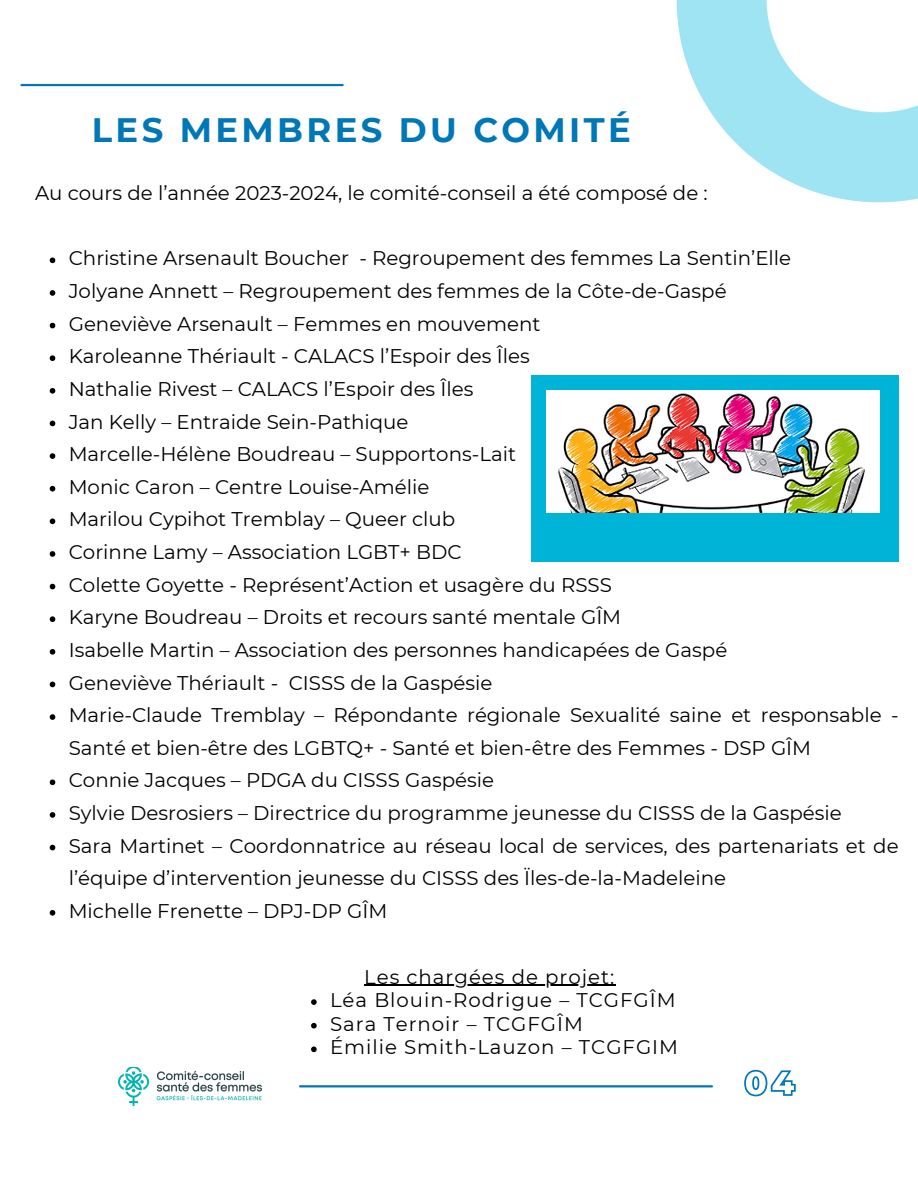
<style>
.page{position:relative;width:918px;height:1188px;background:#fff}
.page>*{position:absolute;margin:0;border:0;box-sizing:border-box;transform-origin:0 0}
.t1{font:700 33.9px "Montserrat";letter-spacing:.1em;color:#0077b6}
.t2{font:19.8px/32.7px "Montserrat";color:#000}
.t3{font:19.8px/23.7px "Montserrat";letter-spacing:.05em;color:#000}
</style>
<div class="page">
<hr style="left:21px;top:84px;width:322px;height:2px;background:#0077b6">
<svg style="left:677px;top:0;width:241px;height:202px;fill:#9fe4f2"></svg>
<hr style="left:300px;top:1085px;width:412px;height:2px;background:#0077b6">
<img style="left:118px;top:1067px;width:143px;height:38px">
<svg style="left:744px;top:1069px;width:52px;height:28px"></svg>
<div style="left:531px;top:376px;width:368px;height:186px;background:#00b4d8"></div>
<svg style="left:50px;top:258px;width:5px;height:5px"></svg>
<svg style="left:50px;top:290px;width:5px;height:6px"></svg>
<svg style="left:50px;top:323px;width:5px;height:5px"></svg>
<svg style="left:50px;top:355px;width:5px;height:6px"></svg>
<svg style="left:50px;top:388px;width:5px;height:6px"></svg>
<svg style="left:50px;top:421px;width:5px;height:5px"></svg>
<svg style="left:50px;top:453px;width:5px;height:6px"></svg>
<svg style="left:50px;top:486px;width:5px;height:6px"></svg>
<svg style="left:50px;top:519px;width:5px;height:5px"></svg>
<svg style="left:50px;top:551px;width:5px;height:6px"></svg>
<svg style="left:50px;top:584px;width:5px;height:5px"></svg>
<svg style="left:50px;top:616px;width:5px;height:6px"></svg>
<svg style="left:50px;top:649px;width:5px;height:6px"></svg>
<svg style="left:50px;top:682px;width:5px;height:5px"></svg>
<svg style="left:50px;top:714px;width:5px;height:6px"></svg>
<svg style="left:50px;top:780px;width:5px;height:5px"></svg>
<svg style="left:50px;top:812px;width:5px;height:6px"></svg>
<svg style="left:50px;top:845px;width:5px;height:5px"></svg>
<svg style="left:50px;top:910px;width:5px;height:6px"></svg>
<img style="left:546px;top:391px;width:333px;height:121px">
<hr style="left:364px;top:985px;width:251px;height:1px;background:#000">
<svg style="left:311px;top:999px;width:6px;height:6px"></svg>
<svg style="left:311px;top:1023px;width:6px;height:6px"></svg>
<svg style="left:311px;top:1047px;width:6px;height:5px"></svg>
<p class="t1" style="left:92px;top:109px;width:540px">LES MEMBRES DU COMITÉ</p>
<p class="t2" style="left:35px;top:177px;width:674px">Au cours de l’année 2023-2024, le comité-conseil a été composé de :</p>
<p class="t2" style="left:69px;top:242px;width:724px">Christine Arsenault Boucher - Regroupement des femmes La Sentin’Elle</p>
<p class="t2" style="left:69px;top:275px;width:659px">Jolyane Annett – Regroupement des femmes de la Côte-de-Gaspé</p>
<p class="t2" style="left:69px;top:307px;width:473px">Geneviève Arsenault – Femmes en mouvement</p>
<p class="t2" style="left:69px;top:340px;width:463px">Karoleanne Thériault - CALACS l’Espoir des Îles</p>
<p class="t2" style="left:69px;top:372px;width:406px">Nathalie Rivest – CALACS l’Espoir des Îles</p>
<p class="t2" style="left:69px;top:405px;width:341px">Jan Kelly – Entraide Sein-Pathique</p>
<p class="t2" style="left:69px;top:438px;width:449px">Marcelle-Hélène Boudreau – Supportons-Lait</p>
<p class="t2" style="left:69px;top:470px;width:362px">Monic Caron – Centre Louise-Amélie</p>
<p class="t2" style="left:69px;top:503px;width:388px">Marilou Cypihot Tremblay – Queer club</p>
<p class="t2" style="left:69px;top:536px;width:394px">Corinne Lamy – Association LGBT+ BDC</p>
<p class="t2" style="left:69px;top:568px;width:545px">Colette Goyette - Représent’Action et usagère du RSSS</p>
<p class="t2" style="left:69px;top:601px;width:554px">Karyne Boudreau – Droits et recours santé mentale GÎM</p>
<p class="t2" style="left:69px;top:633px;width:660px">Isabelle Martin – Association des personnes handicapées de Gaspé</p>
<p class="t2" style="left:69px;top:666px;width:425px">Geneviève Thériault - CISSS de la Gaspésie</p>
<p class="t2" style="left:69px;top:699px;width:831px">Marie-Claude Tremblay – Répondante régionale Sexualité saine et responsable -<br>Santé et bien-être des LGBTQ+ - Santé et bien-être des Femmes - DSP GÎM</p>
<p class="t2" style="left:69px;top:764px;width:427px">Connie Jacques – PDGA du CISSS Gaspésie</p>
<p class="t2" style="left:69px;top:797px;width:775px">Sylvie Desrosiers – Directrice du programme jeunesse du CISSS de la Gaspésie</p>
<p class="t2" style="left:69px;top:829px;width:831px">Sara Martinet – Coordonnatrice au réseau local de services, des partenariats et de l’équipe d’intervention jeunesse du CISSS des Ïles-de-la-Madeleine</p>
<p class="t2" style="left:69px;top:894px;width:320px">Michelle Frenette – DPJ-DP GÎM</p>
<p class="t3" style="left:330px;top:965px;width:347px;text-indent:34px">Les chargées de projet:<br>Léa Blouin-Rodrigue – TCGFGÎM</p>
<p class="t3" style="left:330px;top:1012px;width:254px">Sara Ternoir – TCGFGÎM</p>
<p class="t3" style="left:330px;top:1035px;width:350px">Émilie Smith-Lauzon – TCGFGIM</p>
</div>
